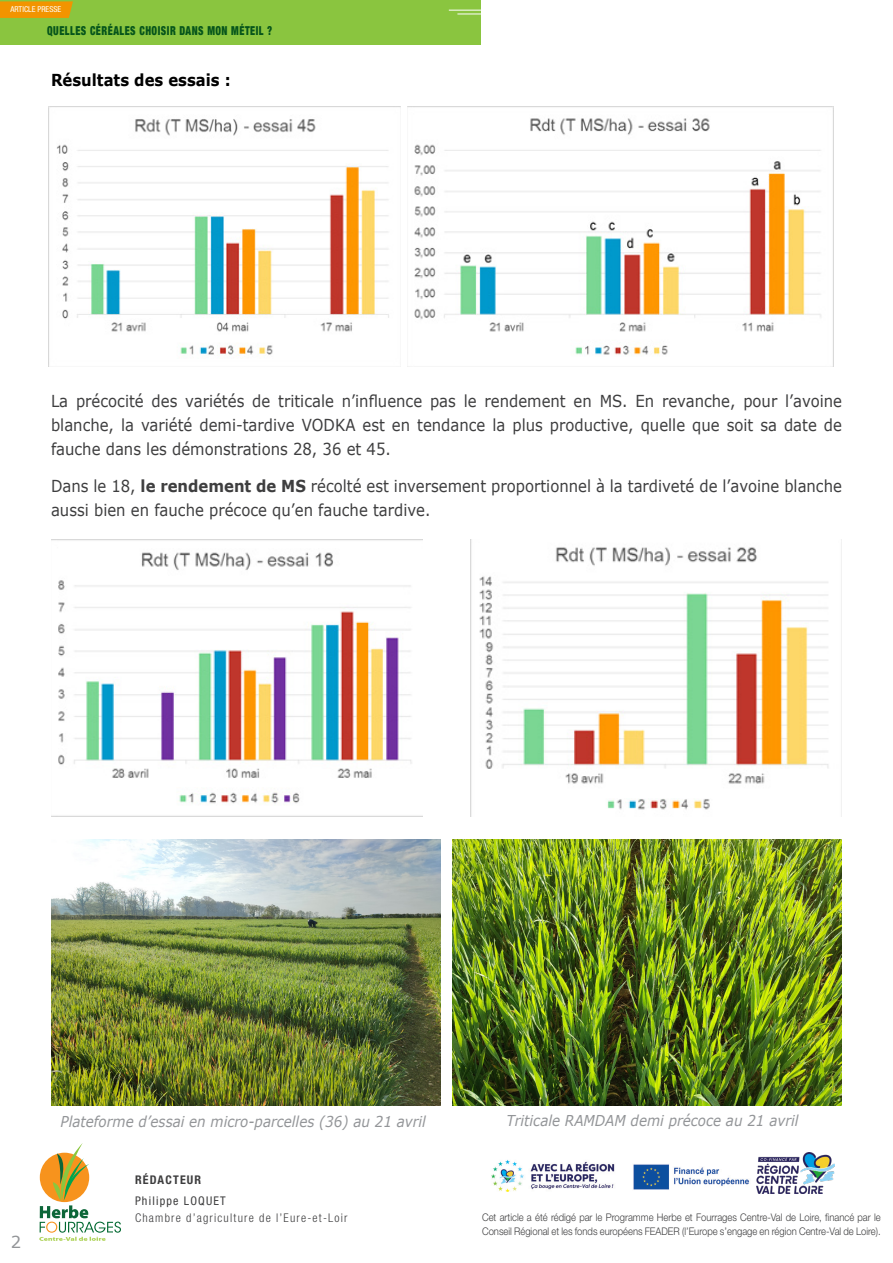
<style>
.page{position:relative;width:893px;height:1263px;background:#fff}
.page>*{position:absolute;margin:0;border:0;box-sizing:border-box;transform-origin:0 0}
.t1{font:16.5px/24px "Verdana";color:#3e3e3f;text-align:justify;scale:.9 1}
.t2{font:700 16.5px "Verdana";color:#000;scale:.9 1}
.t3{font:16.5px "Verdana";color:#939598}
.t4{font:italic 15px "Verdana";color:#939598;scale:.9 1}
.t5{font:900 condensed 12.3px "Helvetica Neue LT Std";letter-spacing:.05em;color:#06551b;scale:.82 1}
.t6{font:300 condensed 12px "Helvetica Neue LT Std";letter-spacing:.1em;color:#3e3e3f}
.t7{font:condensed 12px "Helvetica Neue LT Std";letter-spacing:.1em;color:#3e3e3f}
.t8{font:700 condensed 12px "Helvetica Neue LT Std";letter-spacing:.1em;color:#3e3e3f}
.t9{font:300 10.5px/13.5px "Helvetica Neue LT Std";color:#3e3e3f;scale:.9 1}
.t10{font:condensed 8.1px "Helvetica Neue LT Std";color:#fff}
.s1{font-weight:700}
</style>
<div class="page">
<div style="left:0;top:0;width:480px;height:45px;background:#8ac53f"></div>
<svg style="left:0;top:1px;width:73px;height:17px"></svg>
<hr style="left:449px;top:10px;width:43px;height:1px;background:#fff">
<hr style="left:457px;top:14px;width:44px;height:1px;background:#fff">
<img style="left:48px;top:106px;width:353px;height:261px">
<img style="left:407px;top:106px;width:427px;height:261px">
<svg style="left:39px;top:1143px;width:82px;height:98px"></svg>
<img style="left:491px;top:1159px;width:124px;height:32px">
<img style="left:633px;top:1164px;width:117px;height:26px">
<img style="left:757px;top:1153px;width:78px;height:40px">
<img style="left:51px;top:540px;width:372px;height:276px">
<img style="left:471px;top:539px;width:371px;height:277px">
<img style="left:51px;top:840px;width:389px;height:266px">
<img style="left:453px;top:840px;width:389px;height:266px">
<p class="t10" style="left:11px;top:5px;width:52px">ARTICLE PRESSE</p>
<p class="t5" style="left:47px;top:23px;width:276px">QUELLES CÉRÉALES CHOISIR DANS MON MÉTEIL ?</p>
<p class="t2" style="left:51px;top:68px;width:201px">Résultats des essais :</p>
<p class="t1" style="left:51px;top:389px;width:880px">La précocité des variétés de triticale n’influence pas le rendement en MS. En revanche, pour l’avoine blanche, la variété demi-tardive VODKA est en tendance la plus productive, quelle que soit sa date de fauche dans les démonstrations 28, 36 et 45.</p>
<p class="t1" style="left:51px;top:474px;width:880px">Dans le 18, <span class="s1">le rendement de MS</span> récolté est inversement proportionnel à la tardiveté de l’avoine blanche aussi bien en fauche précoce qu’en fauche tardive.</p>
<p class="t3" style="left:11px;top:1230px;width:12px">2</p>
<p class="t4" style="left:61px;top:1111px;width:407px">Plateforme d’essai en micro-parcelles (36) au 21 avril</p>
<p class="t4" style="left:506px;top:1110px;width:326px">Triticale RAMDAM demi précoce au 21 avril</p>
<p class="t8" style="left:135px;top:1173px;width:68px">RÉDACTEUR</p>
<p class="t7" style="left:135px;top:1194px;width:92px">Philippe LOQUET</p>
<p class="t6" style="left:135px;top:1210px;width:214px">Chambre d’agriculture de l’Eure-et-Loir</p>
<p class="t9" style="left:482px;top:1210px;width:444px">Cet article a été rédigé par le Programme Herbe et Fourrages Centre-Val de Loire, financé par le<br>Conseil Régional et les fonds européens FEADER (l’Europe s’engage en région Centre-Val de Loire).</p>
</div>
